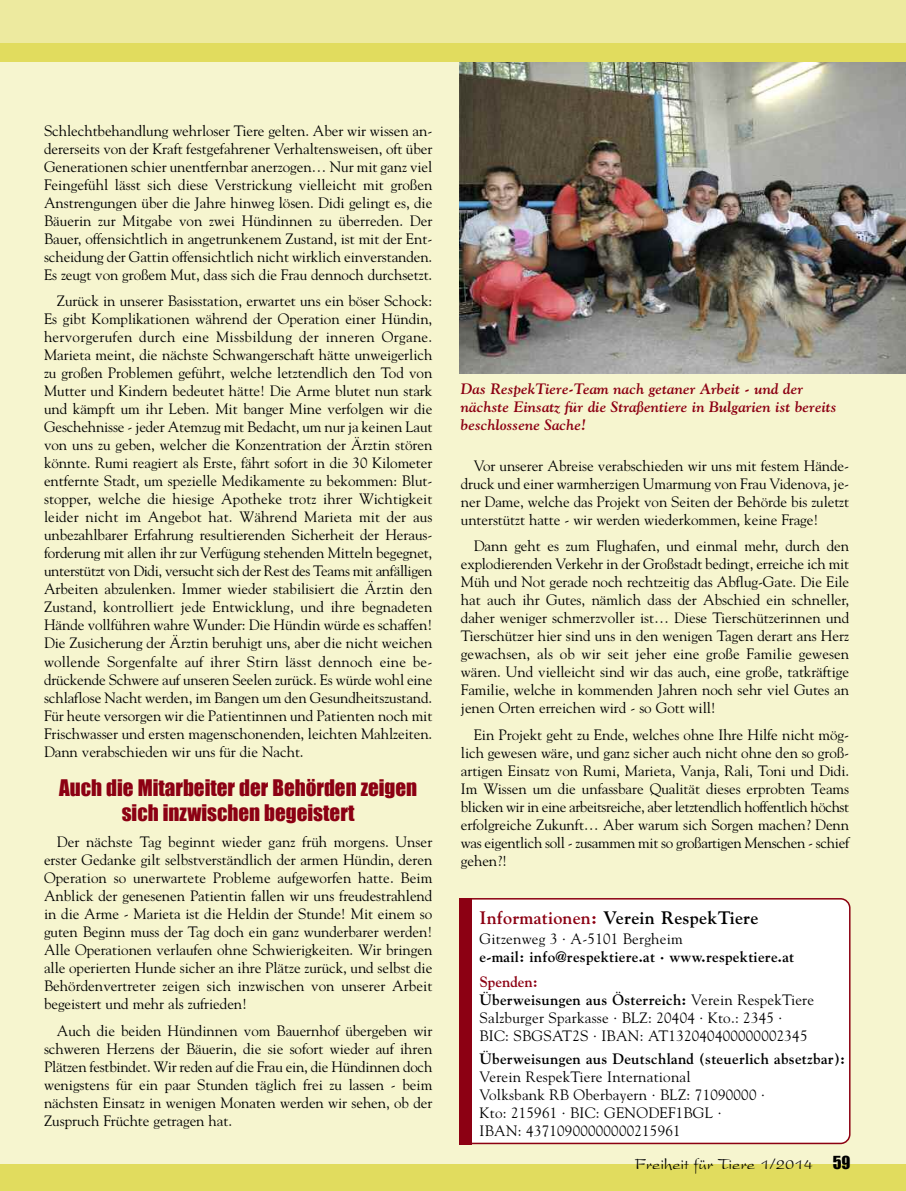
<style>
.page{position:relative;width:906px;height:1191px;background:#fff}
.page>*{position:absolute;margin:0;border:0;box-sizing:border-box;transform-origin:0 0}
.t1{font:21px/25.2px "Impact";color:#8c0013;text-align:center}
.t2{font:700 18px "Goudy";letter-spacing:.01em;color:#000}
.t3{font:16.5px "President Plain";color:#000}
.t4{font:15px/18px "Goudy";letter-spacing:-.005em;color:#000;text-align:justify}
.t5{font:15px/18px "Goudy";letter-spacing:.015em;color:#000}
.t6{font:italic 700 15px/18px "Goudy";color:#8c0013}
.t7{font:700 15px "Goudy";letter-spacing:.015em;color:#000}
.s1{color:#8c0013}
.s2{font-weight:700;color:#8c0013}
.s3{font-weight:700}
.s4{font-family:"Impact"}
</style>
<div class="page">
<div style="left:0;top:25px;width:906px;height:1153px;background:#f6f5cf"></div>
<img style="left:459px;top:61px;width:447px;height:312px">
<div style="left:0;top:0;width:906px;height:44px;background:#edea9f"></div>
<div style="left:0;top:43px;width:906px;height:18px;background:#e1dc5e"></div>
<div style="left:0;top:1164px;width:906px;height:27px;background:#e1dc5e"></div>
<div style="left:472px;top:898px;width:378px;height:246px;background:#fff"></div>
<div style="left:459px;top:898px;width:13px;height:246px;background:#8c0013"></div>
<p class="t4" style="left:44px;top:122px;width:390px">Schlechtbehandlung wehrloser Tiere gelten. Aber wir wissen an&shy;dererseits von der Kraft festgefahrener Verhaltensweisen, oft über Generationen schier unentfernbar anerzogen… Nur mit ganz viel Feingefühl lässt sich diese Verstrickung vielleicht mit großen Anstrengungen über die Jahre hinweg lösen. Didi gelingt es, die Bäuerin zur Mitgabe von zwei Hündinnen zu überreden. Der Bauer, offensichtlich in angetrunkenem Zustand, ist mit der Ent&shy;scheidung der Gattin offensichtlich nicht wirklich einverstanden.<br>Es zeugt von großem Mut, dass sich die Frau dennoch durchsetzt.</p>
<p class="t4" style="left:44px;top:292px;width:390px;text-indent:13px">Zurück in unserer Basisstation, erwartet uns ein böser Schock:<br>Es gibt Komplikationen während der Operation einer Hündin, hervorgerufen durch eine Missbildung der inneren Organe.<br>Marieta meint, die nächste Schwangerschaft hätte unweigerlich zu großen Problemen geführt, welche letztendlich den Tod von Mutter und Kindern bedeutet hätte! Die Arme blutet nun stark und kämpft um ihr Leben. Mit banger Mine verfolgen wir die Geschehnisse - jeder Atemzug mit Bedacht, um nur ja keinen Laut von uns zu geben, welcher die Konzentration der Ärztin stören könnte. Rumi reagiert als Erste, fährt sofort in die 30 Kilometer entfernte Stadt, um spezielle Medikamente zu bekommen: Blut&shy;stopper, welche die hiesige Apotheke trotz ihrer Wichtigkeit leider nicht im Angebot hat. Während Marieta mit der aus unbezahlbarer Erfahrung resultierenden Sicherheit der Heraus&shy;forderung mit allen ihr zur Verfügung stehenden Mitteln begegnet, unterstützt von Didi, versucht sich der Rest des Teams mit anfälligen Arbeiten abzulenken. Immer wieder stabilisiert die Ärztin den Zustand, kontrolliert jede Entwicklung, und ihre begnadeten Hände vollführen wahre Wunder: Die Hündin würde es schaffen!<br>Die Zusicherung der Ärztin beruhigt uns, aber die nicht weichen wollende Sorgenfalte auf ihrer Stirn lässt dennoch eine be&shy;drückende Schwere auf unseren Seelen zurück. Es würde wohl eine schlaflose Nacht werden, im Bangen um den Gesundheitszustand.<br>Für heute versorgen wir die Patientinnen und Patienten noch mit Frischwasser und ersten magenschonenden, leichten Mahlzeiten.<br>Dann verabschieden wir uns für die Nacht.</p>
<h1 class="t1" style="left:59px;top:774px;width:359px">Auch die Mitarbeiter der Behörden zeigen sich inzwischen begeistert</h1>
<p class="t4" style="left:44px;top:833px;width:390px;text-indent:13px">Der nächste Tag beginnt wieder ganz früh morgens. Unser erster Gedanke gilt selbstverständlich der armen Hündin, deren Operation so unerwartete Probleme aufgeworfen hatte. Beim Anblick der genesenen Patientin fallen wir uns freudestrahlend in die Arme - Marieta ist die Heldin der Stunde! Mit einem so guten Beginn muss der Tag doch ein ganz wunderbarer werden!<br>Alle Operationen verlaufen ohne Schwierigkeiten. Wir bringen alle operierten Hunde sicher an ihre Plätze zurück, und selbst die Behördenvertreter zeigen sich inzwischen von unserer Arbeit begeistert und mehr als zufrieden!</p>
<p class="t4" style="left:44px;top:1021px;width:390px;text-indent:13px">Auch die beiden Hündinnen vom Bauernhof übergeben wir schweren Herzens der Bäuerin, die sie sofort wieder auf ihren Plätzen festbindet. Wir reden auf die Frau ein, die Hündinnen doch wenigstens für ein paar Stunden täglich frei zu lassen - beim nächsten Einsatz in wenigen Monaten werden wir sehen, ob der Zuspruch Früchte getragen hat.</p>
<p class="t6" style="left:461px;top:380px;width:377px">Das RespekTiere-Team nach getaner Arbeit - und der nächste Einsatz für die Straßentiere in Bulgarien ist bereits beschlossene Sache!</p>
<p class="t4" style="left:461px;top:457px;width:390px;text-indent:13px">Vor unserer Abreise verabschieden wir uns mit festem Hände&shy;druck und einer warmherzigen Umarmung von Frau Videnova, je&shy;ner Dame, welche das Projekt von Seiten der Behörde bis zuletzt unterstützt hatte - wir werden wiederkommen, keine Frage!</p>
<p class="t4" style="left:461px;top:537px;width:390px;text-indent:13px">Dann geht es zum Flughafen, und einmal mehr, durch den explodierenden Verkehr in der Großstadt bedingt, erreiche ich mit Müh und Not gerade noch rechtzeitig das Abflug-Gate. Die Eile hat auch ihr Gutes, nämlich dass der Abschied ein schneller, daher weniger schmerzvoller ist… Diese Tierschützerinnen und Tierschützer hier sind uns in den wenigen Tagen derart ans Herz gewachsen, als ob wir seit jeher eine große Familie gewesen wären. Und vielleicht sind wir das auch, eine große, tatkräftige Familie, welche in kommenden Jahren noch sehr viel Gutes an jenen Orten erreichen wird - so Gott will!</p>
<p class="t4" style="left:461px;top:725px;width:390px;text-indent:13px">Ein Projekt geht zu Ende, welches ohne Ihre Hilfe nicht mög&shy;lich gewesen wäre, und ganz sicher auch nicht ohne den so groß&shy;artigen Einsatz von Rumi, Marieta, Vanja, Rali, Toni und Didi.<br>Im Wissen um die unfassbare Qualität dieses erprobten Teams blicken wir in eine arbeitsreiche, aber letztendlich hoffentlich höchst erfolgreiche Zukunft… Aber warum sich Sorgen machen? Denn was eigentlich soll - zusammen mit so großartigen Menschen - schief gehen?!</p>
<p class="t2" style="left:479px;top:907px;width:280px"><span class="s1">Informationen:</span> Verein RespekTiere</p>
<p class="t5" style="left:479px;top:929px;width:205px">Gitzenweg 3 · A-5101 Bergheim</p>
<p class="t7" style="left:479px;top:948px;width:316px">e-mail: info@respektiere.at · www.respektiere.at</p>
<p class="t5" style="left:479px;top:972px;width:336px"><span class="s2">Spenden:<br></span><span class="s3">Überweisungen aus Österreich:</span> Verein RespekTiere Salzburger Sparkasse · BLZ: 20404 · Kto.: 2345 · BIC: SBGSAT2S · IBAN: AT132040400000002345</p>
<p class="t7" style="left:479px;top:1050px;width:367px">Überweisungen aus Deutschland (steuerlich absetzbar):</p>
<p class="t5" style="left:479px;top:1067px;width:287px">Verein RespekTiere International<br>Volksbank RB Oberbayern · BLZ: 71090000 · Kto: 215961 · BIC: GENODEF1BGL · IBAN: 43710900000000215961</p>
<p class="t3" style="left:634px;top:1158px;width:217px">Freiheit für Tiere 1/2014 <span class="s4">59</span></p>
</div>
